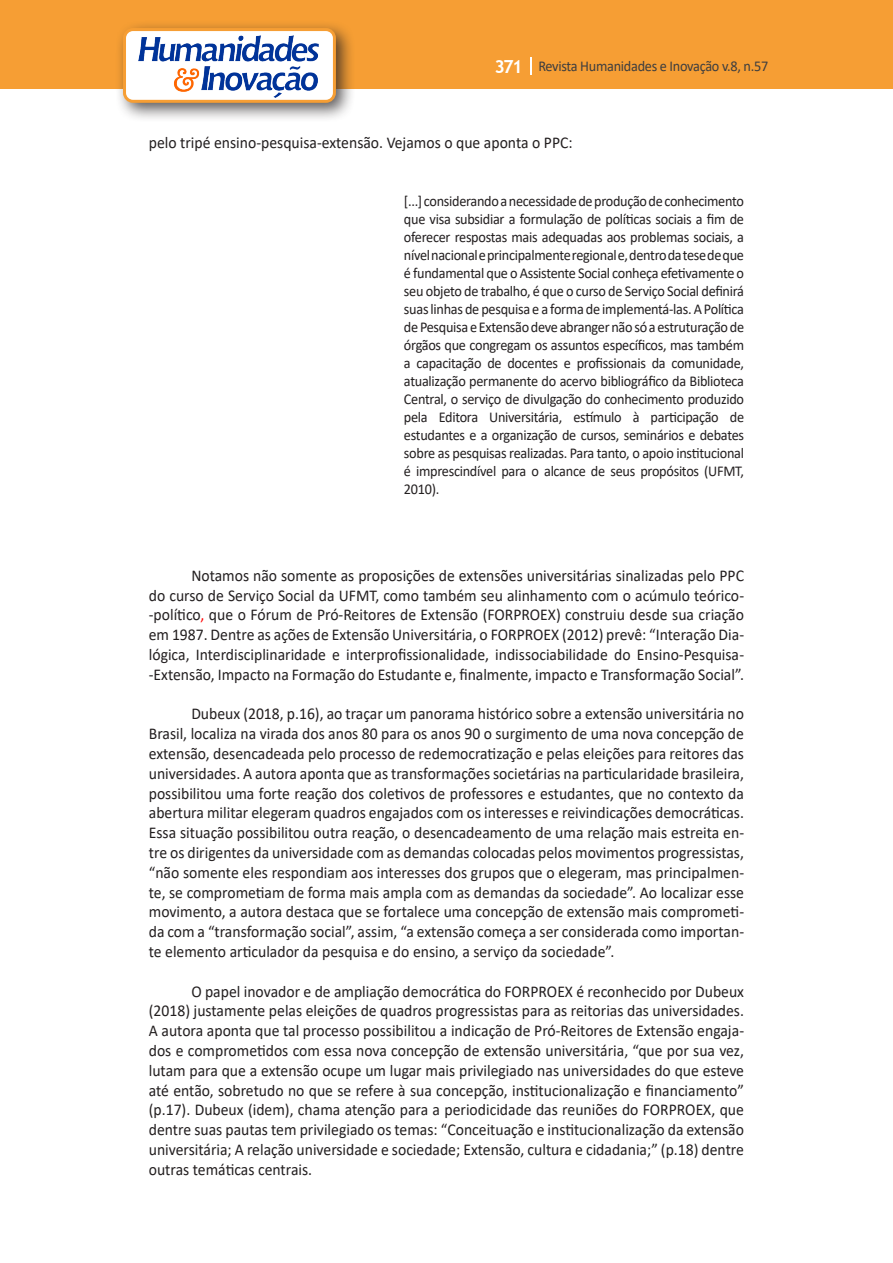
<style>
.page{position:relative;width:893px;height:1263px;background:#fff}
.page>*{position:absolute;margin:0;border:0;box-sizing:border-box;transform-origin:0 0}
.Texto{font:16.5px/19.8px "Calibri";color:#231f20;text-align:justify;scale:.95 1}
.citacao{font:15px/18px "Calibri";letter-spacing:-.02em;color:#231f20;text-align:justify;scale:.95 1}
.t1{font:15px "Calibri";letter-spacing:-.02em;color:#3e3e3f;scale:.95 1}
.s1{font-family:"Trebuchet MS";font-weight:700;font-size:18px;color:#fff}
.s2{color:#f00}
</style>
<div class="page">
<div style="left:0;top:0;width:893px;height:88px;background:#f69e34"></div>
<svg style="left:530px;top:57px;width:2px;height:18px"></svg>
<div style="left:115px;top:20px;width:241px;height:103px;background:#231f20;opacity:.75"></div>
<div style="left:125px;top:30px;width:209px;height:71px;background:#fff;border-radius:9px"></div>
<img style="left:138px;top:35px;width:181px;height:62px">
<div style="left:123px;top:28px;width:213px;height:75px;border:3px solid #f69e34;border-radius:9px"></div>
<p class="t1" style="left:495px;top:56px;width:290px"><span class="s1">371</span> Revista Humanidades e Inovação v.8, n.57</p>
<p class="Texto" style="left:149px;top:133px;width:448px">pelo tripé ensino-pesquisa-extensão. Vejamos o que aponta o PPC:</p>
<p class="citacao" style="left:404px;top:192px;width:360px">[...] considerando a necessidade de produção de conhecimento que visa subsidiar a formulação de políticas sociais a fim de oferecer respostas mais adequadas aos problemas sociais, a nível nacional e principalmente regional e, dentro da tese de que é fundamental que o Assistente Social conheça efetivamente o seu objeto de trabalho, é que o curso de Serviço Social definirá suas linhas de pesquisa e a forma de implementá-las. A Política de Pesquisa e Extensão deve abranger não só a estruturação de órgãos que congregam os assuntos específicos, mas também a capacitação de docentes e profissionais da comunidade, atualização permanente do acervo bibliográfico da Biblioteca Central, o serviço de divulgação do conhecimento produzido pela Editora Universitária, estímulo à participação de estudantes e a organização de cursos, seminários e debates sobre as pesquisas realizadas. Para tanto, o apoio institucional é imprescindível para o alcance de seus propósitos (UFMT, 2010).</p>
<p class="Texto" style="left:149px;top:565px;width:628px;text-indent:43px">Notamos não somente as proposições de extensões universitárias sinalizadas pelo PPC do curso de Serviço Social da UFMT, como também seu alinhamento com o acúmulo teórico--político<span class="s2">,</span> que o Fórum de Pró-Reitores de Extensão (FORPROEX) construiu desde sua criação em 1987. Dentre as ações de Extensão Universitária, o FORPROEX (2012) prevê: “Interação Dia&shy;lógica, Interdisciplinaridade e interprofissionalidade, indissociabilidade do Ensino-Pesquisa--Extensão, Impacto na Formação do Estudante e, finalmente, impacto e Transformação Social”.</p>
<p class="Texto" style="left:149px;top:704px;width:628px;text-indent:43px">Dubeux (2018, p.16), ao traçar um panorama histórico sobre a extensão universitária no Brasil, localiza na virada dos anos 80 para os anos 90 o surgimento de uma nova concepção de extensão, desencadeada pelo processo de redemocratização e pelas eleições para reitores das universidades. A autora aponta que as transformações societárias na particularidade brasileira, possibilitou uma forte reação dos coletivos de professores e estudantes, que no contexto da abertura militar elegeram quadros engajados com os interesses e reivindicações democráticas.<br>Essa situação possibilitou outra reação, o desencadeamento de uma relação mais estreita en&shy;tre os dirigentes da universidade com as demandas colocadas pelos movimentos progressistas, “não somente eles respondiam aos interesses dos grupos que o elegeram, mas principalmen&shy;te, se comprometiam de forma mais ampla com as demandas da sociedade”. Ao localizar esse movimento, a autora destaca que se fortalece uma concepção de extensão mais comprometi&shy;da com a “transformação social”, assim, “a extensão começa a ser considerada como importan&shy;te elemento articulador da pesquisa e do ensino, a serviço da sociedade”.</p>
<p class="Texto" style="left:149px;top:981px;width:628px;text-indent:43px">O papel inovador e de ampliação democrática do FORPROEX é reconhecido por Dubeux (2018) justamente pelas eleições de quadros progressistas para as reitorias das universidades.<br>A autora aponta que tal processo possibilitou a indicação de Pró-Reitores de Extensão engaja&shy;dos e comprometidos com essa nova concepção de extensão universitária, “que por sua vez, lutam para que a extensão ocupe um lugar mais privilegiado nas universidades do que esteve até então, sobretudo no que se refere à sua concepção, institucionalização e financiamento” (p.17). Dubeux (idem), chama atenção para a periodicidade das reuniões do FORPROEX, que dentre suas pautas tem privilegiado os temas: “Conceituação e institucionalização da extensão universitária; A relação universidade e sociedade; Extensão, cultura e cidadania;” (p.18) dentre outras temáticas centrais.</p>
</div>
